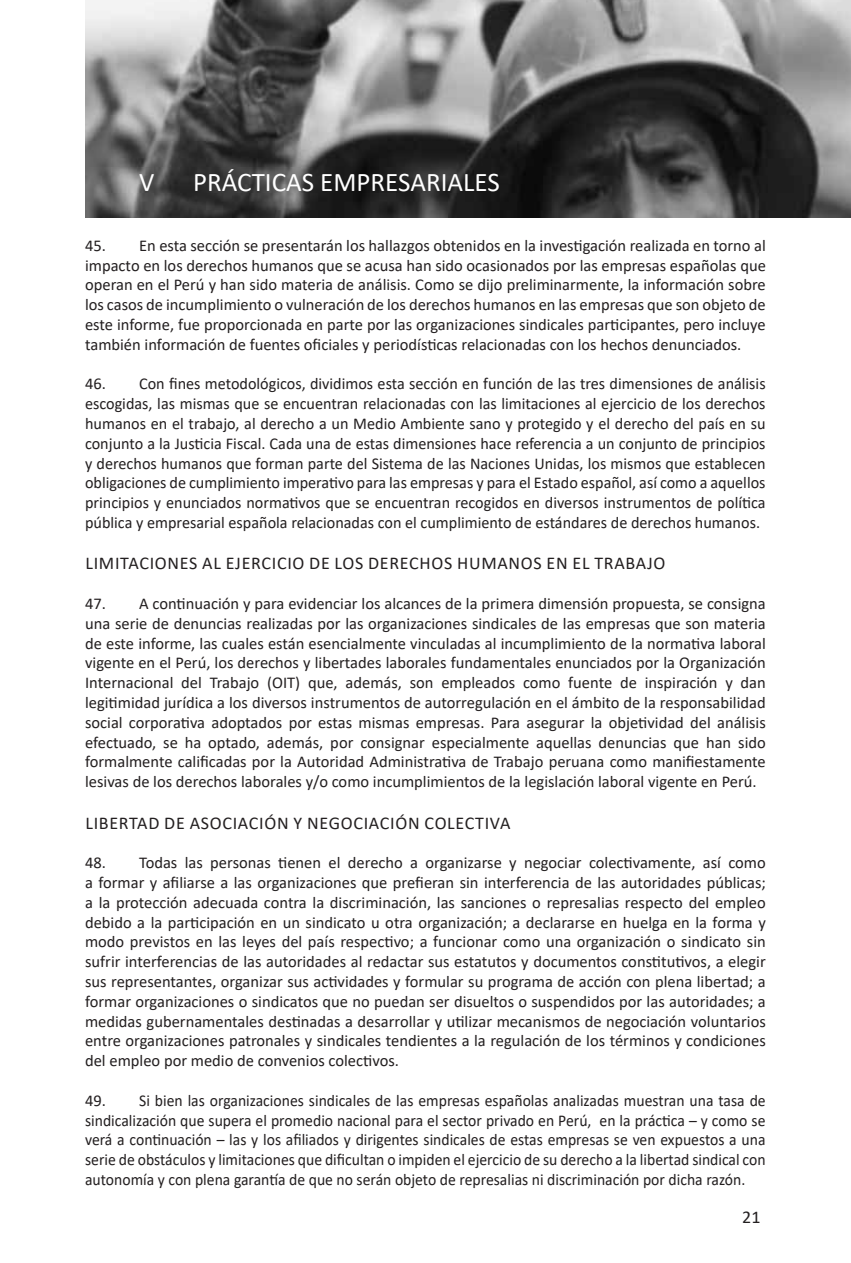
<style>
.page{position:relative;width:851px;height:1263px;background:#fff}
.page>*{position:absolute;margin:0;border:0;box-sizing:border-box;transform-origin:0 0}
.t1{font:27px "Calibri";color:#fff}
.t2{font:18px "Calibri";letter-spacing:.04em;color:#231f20}
.t3{font:16.5px/19.8px "Calibri";color:#231f20;text-align:justify}
</style>
<div class="page">
<img style="left:85px;top:0;width:765px;height:218px">
<p class="t1" style="left:139px;top:164px;width:17px">V</p>
<p class="t1" style="left:193px;top:164px;width:308px">PRÁCTICAS EMPRESARIALES</p>
<p class="t3" style="left:85px;top:235px;width:682px">45. En esta sección se presentarán los hallazgos obtenidos en la investigación realizada en torno al impacto en los derechos humanos que se acusa han sido ocasionados por las empresas españolas que operan en el Perú y han sido materia de análisis. Como se dijo preliminarmente, la información sobre los casos de incumplimiento o vulneración de los derechos humanos en las empresas que son objeto de este informe, fue proporcionada en parte por las organizaciones sindicales participantes, pero incluye también información de fuentes oficiales y periodísticas relacionadas con los hechos denunciados.</p>
<p class="t3" style="left:85px;top:374px;width:682px">46. Con fines metodológicos, dividimos esta sección en función de las tres dimensiones de análisis escogidas, las mismas que se encuentran relacionadas con las limitaciones al ejercicio de los derechos humanos en el trabajo, al derecho a un Medio Ambiente sano y protegido y el derecho del país en su conjunto a la Justicia Fiscal. Cada una de estas dimensiones hace referencia a un conjunto de principios y derechos humanos que forman parte del Sistema de las Naciones Unidas, los mismos que establecen obligaciones de cumplimiento imperativo para las empresas y para el Estado español, así como a aquellos principios y enunciados normativos que se encuentran recogidos en diversos instrumentos de política pública y empresarial española relacionadas con el cumplimiento de estándares de derechos humanos.</p>
<p class="t2" style="left:85px;top:551px;width:581px">LIMITACIONES AL EJERCICIO DE LOS DERECHOS HUMANOS EN EL TRABAJO</p>
<p class="t3" style="left:85px;top:593px;width:682px">47. A continuación y para evidenciar los alcances de la primera dimensión propuesta, se consigna una serie de denuncias realizadas por las organizaciones sindicales de las empresas que son materia de este informe, las cuales están esencialmente vinculadas al incumplimiento de la normativa laboral vigente en el Perú, los derechos y libertades laborales fundamentales enunciados por la Organización Internacional del Trabajo (OIT) que, además, son empleados como fuente de inspiración y dan legitimidad jurídica a los diversos instrumentos de autorregulación en el ámbito de la responsabilidad social corporativa adoptados por estas mismas empresas. Para asegurar la objetividad del análisis efectuado, se ha optado, además, por consignar especialmente aquellas denuncias que han sido formalmente calificadas por la Autoridad Administrativa de Trabajo peruana como manifiestamente lesivas de los derechos laborales y/o como incumplimientos de la legislación laboral vigente en Perú.</p>
<p class="t2" style="left:85px;top:810px;width:426px">LIBERTAD DE ASOCIACIÓN Y NEGOCIACIÓN COLECTIVA</p>
<p class="t3" style="left:85px;top:852px;width:682px">48. Todas las personas tienen el derecho a organizarse y negociar colectivamente, así como a formar y afiliarse a las organizaciones que prefieran sin interferencia de las autoridades públicas; a la protección adecuada contra la discriminación, las sanciones o represalias respecto del empleo debido a la participación en un sindicato u otra organización; a declararse en huelga en la forma y modo previstos en las leyes del país respectivo; a funcionar como una organización o sindicato sin sufrir interferencias de las autoridades al redactar sus estatutos y documentos constitutivos, a elegir sus representantes, organizar sus actividades y formular su programa de acción con plena libertad; a formar organizaciones o sindicatos que no puedan ser disueltos o suspendidos por las autoridades; a medidas gubernamentales destinadas a desarrollar y utilizar mecanismos de negociación voluntarios entre organizaciones patronales y sindicales tendientes a la regulación de los términos y condiciones del empleo por medio de convenios colectivos.</p>
<p class="t3" style="left:85px;top:1090px;width:682px">49. Si bien las organizaciones sindicales de las empresas españolas analizadas muestran una tasa de sindicalización que supera el promedio nacional para el sector privado en Perú, en la práctica – y como se verá a continuación – las y los afiliados y dirigentes sindicales de estas empresas se ven expuestos a una serie de obstáculos y limitaciones que dificultan o impiden el ejercicio de su derecho a la libertad sindical con autonomía y con plena garantía de que no serán objeto de represalias ni discriminación por dicha razón.</p>
<p class="t2" style="left:742px;top:1205px;width:20px">21</p>
</div>
